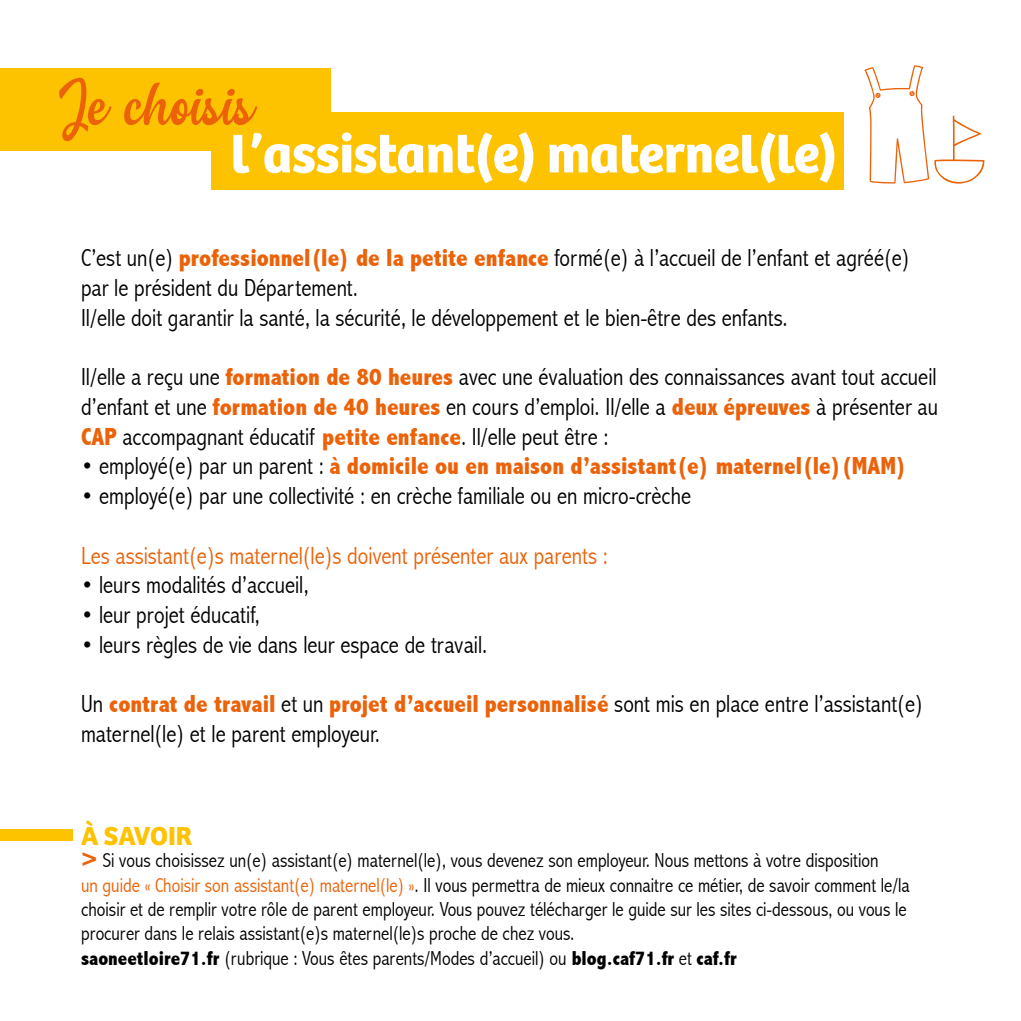
<style>
.page{position:relative;width:1021px;height:1021px;background:#fff}
.page>*{position:absolute;margin:0;border:0;box-sizing:border-box;transform-origin:0 0}
.t1{font:67.5px "Catalunyademo";color:#eb6209}
.t2{font:700 54px "Bree";color:#fff}
.t3{font:700 27px "Bree";color:#fdc300}
.t4{font:300 condensed 24.75px/29.7px "Abadi";color:#000}
.t5{font:800 condensed 24.75px "Abadi";color:#eb6209}
.t6{font:300 condensed 24.75px "Abadi";color:#eb6209}
.t7{font:300 condensed 20.25px/24.3px "Abadi";color:#000}
.s1{font-family:"MTF Itty Bitty Baby";font-weight:400;font-size:97.88px;color:#eb6209}
.s2{font-family:"MTF Itty Bitty Baby";font-weight:400;font-size:117.45px;color:#eb6209}
.s3{font-weight:800;color:#eb6209}
.s4{font-weight:300;color:#000}
.s5{font-weight:800;font-size:24.75px;color:#eb6209}
.s6{color:#eb6209}
.s7{font-weight:800}
</style>
<div class="page">
<div style="left:0;top:68px;width:330px;height:83px;background:#fdc300"></div>
<div style="left:211px;top:112px;width:632px;height:77px;background:#fdc300"></div>
<div style="left:0;top:828px;width:72px;height:12px;background:#fdc300"></div>
<h2 class="t2" style="left:230px;top:122px;width:758px">l’assistant(e) maternel(le) <span class="s1">g</span><span class="s2">t</span></h2>
<h1 class="t1" style="left:59px;top:75px;width:198px">Je choisis</h1>
<p class="t4" style="left:81px;top:243px;width:830px">C’est un(e) <span class="s3">professionnel(le) de la petite enfance</span> formé(e) à l’accueil de l’enfant et agréé(e) par le président du Département.<br>Il/elle doit garantir la santé, la sécurité, le développement et le bien-être des enfants.</p>
<p class="t4" style="left:81px;top:362px;width:858px;text-align:justify">Il/elle a reçu une <span class="s3">formation de 80 heures</span> avec une évaluation des connaissances avant tout accueil d’enfant et une <span class="s3">formation de 40 heures</span> en cours d’emploi. Il/elle a <span class="s3">deux épreuves</span> à présenter au <span class="s3">CAP</span> accompagnant éducatif <span class="s3">petite enfance</span>. Il/elle peut être :</p>
<p class="t5" style="left:81px;top:452px;width:827px"><span class="s4">• employé(e) par un parent :</span> à domicile ou en maison d’assistant(e) maternel(le)(MAM)</p>
<p class="t4" style="left:81px;top:481px;width:611px">• employé(e) par une collectivité : en crèche familiale ou en micro-crèche</p>
<p class="t6" style="left:81px;top:541px;width:528px">Les assistant(e)s maternel(le)s doivent présenter aux parents :</p>
<p class="t4" style="left:81px;top:570px;width:229px">• leurs modalités d’accueil,</p>
<p class="t4" style="left:81px;top:600px;width:180px">• leur projet éducatif,</p>
<p class="t4" style="left:81px;top:629px;width:408px">• leurs règles de vie dans leur espace de travail.</p>
<p class="t4" style="left:81px;top:689px;width:843px">Un <span class="s3">contrat de travail</span> et un <span class="s3">projet d’accueil personnalisé</span> sont mis en place entre l’assistant(e) maternel(le) et le parent employeur.</p>
<p class="t3" style="left:81px;top:819px;width:113px">À SAVOIR</p>
<p class="t7" style="left:81px;top:848px;width:830px"><span class="s5">&gt;</span> Si vous choisissez un(e) assistant(e) maternel(le), vous devenez son employeur. Nous mettons à votre disposition<br><span class="s6">un guide « Choisir son assistant(e) maternel(le) »</span>. Il vous permettra de mieux connaitre ce métier, de savoir comment le/la choisir et de remplir votre rôle de parent employeur. Vous pouvez télécharger le guide sur les sites ci-dessous, ou vous le procurer dans le relais assistant(e)s maternel(le)s proche de chez vous.<br><span class="s7">saoneetloire71.fr</span> (rubrique : Vous êtes parents/Modes d’accueil) ou <span class="s7">blog.caf71.fr</span> et <span class="s7">caf.fr</span></p>
</div>
